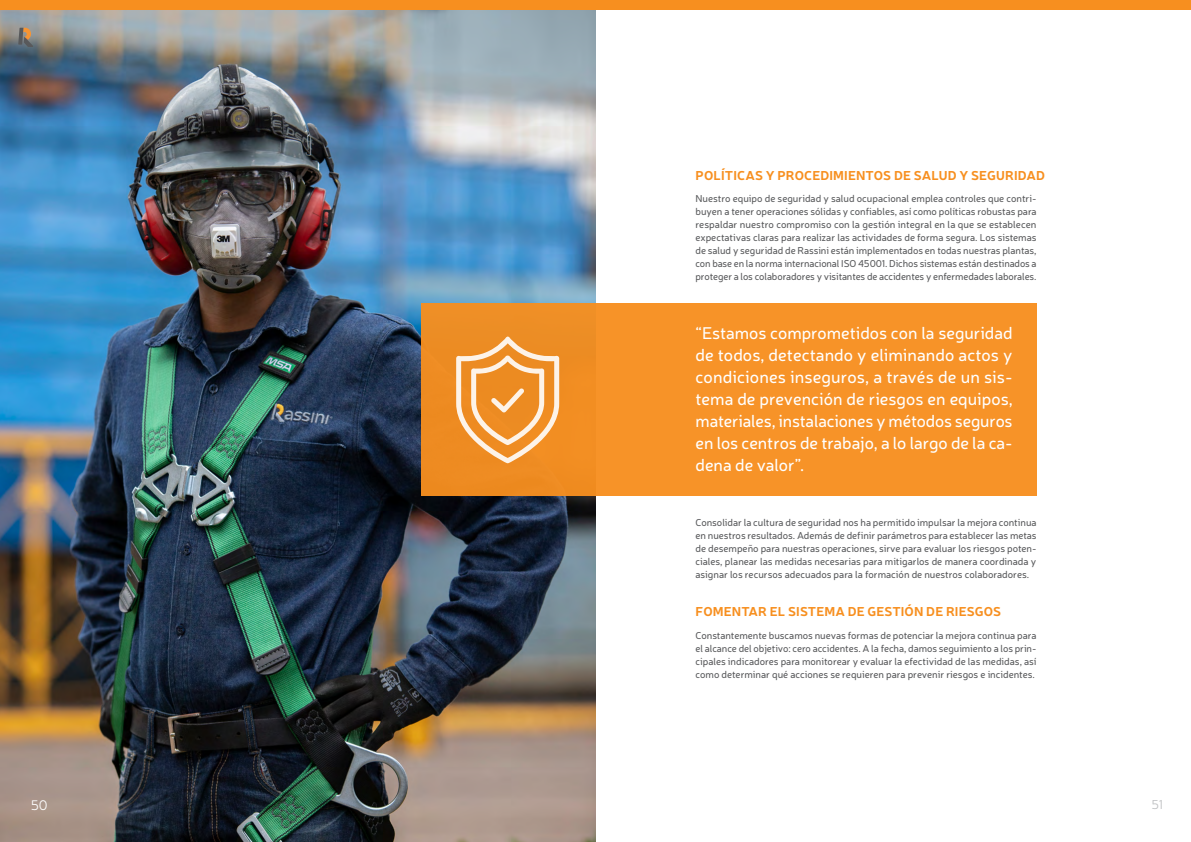
<style>
.page{position:relative;width:1191px;height:842px;background:#fff}
.page>*{position:absolute;margin:0;border:0;box-sizing:border-box;transform-origin:0 0}
.t1{font:17px/22px "Neris";letter-spacing:-.005em;color:#fff;text-align:justify}
.t2{font:300 14px "Neris";color:#fff}
.t3{font:300 13px "Neris";color:#bcbec0}
.t4{font:700 12.7px "Neris";letter-spacing:.01em;color:#f78f1f}
.t5{font:10px/13px "Neris";letter-spacing:-.005em;color:#58595b;text-align:justify}
</style>
<div class="page">
<img style="left:0;top:10px;width:595px;height:832px">
<div style="left:421px;top:303px;width:615px;height:193px;background:#f79328"></div>
<svg style="left:456px;top:337px;width:103px;height:126px"></svg>
<div style="left:0;top:0;width:1191px;height:10px;background:#f78f1f"></div>
<svg style="left:18px;top:28px;width:15px;height:19px"></svg>
<h2 class="t2" style="left:31px;top:796px;width:18px">50</h2>
<p class="t4" style="left:695px;top:167px;width:351px">POLÍTICAS Y PROCEDIMIENTOS DE SALUD Y SEGURIDAD</p>
<p class="t5" style="left:695px;top:192px;width:342px">Nuestro equipo de seguridad y salud ocupacional emplea controles que contri&shy;buyen a tener operaciones sólidas y confiables, así como políticas robustas para respaldar nuestro compromiso con la gestión integral en la que se establecen expectativas claras para realizar las actividades de forma segura. Los sistemas de salud y seguridad de Rassini están implementados en todas nuestras plantas, con base en la norma internacional ISO 45001. Dichos sistemas están destinados a proteger a los colaboradores y visitantes de accidentes y enfermedades laborales.</p>
<p class="t1" style="left:695px;top:321px;width:319px">“Estamos comprometidos con la seguridad de todos, detectando y eliminando actos y condiciones inseguros, a través de un sis&shy;tema de prevención de riesgos en equipos, materiales, instalaciones y métodos seguros en los centros de trabajo, a lo largo de la ca&shy;dena de valor”.</p>
<p class="t5" style="left:695px;top:515px;width:342px">Consolidar la cultura de seguridad nos ha permitido impulsar la mejora continua en nuestros resultados. Además de definir parámetros para establecer las metas de desempeño para nuestras operaciones, sirve para evaluar los riesgos poten&shy;ciales, planear las medidas necesarias para mitigarlos de manera coordinada y asignar los recursos adecuados para la formación de nuestros colaboradores.</p>
<p class="t4" style="left:695px;top:603px;width:307px">FOMENTAR EL SISTEMA DE GESTIÓN DE RIESGOS</p>
<p class="t5" style="left:695px;top:629px;width:342px">Constantemente buscamos nuevas formas de potenciar la mejora continua para el alcance del objetivo: cero accidentes. A la fecha, damos seguimiento a los prin&shy;cipales indicadores para monitorear y evaluar la efectividad de las medidas, así como determinar qué acciones se requieren para prevenir riesgos e incidentes.</p>
<h3 class="t3" style="left:1151px;top:796px;width:13px">51</h3>
</div>
